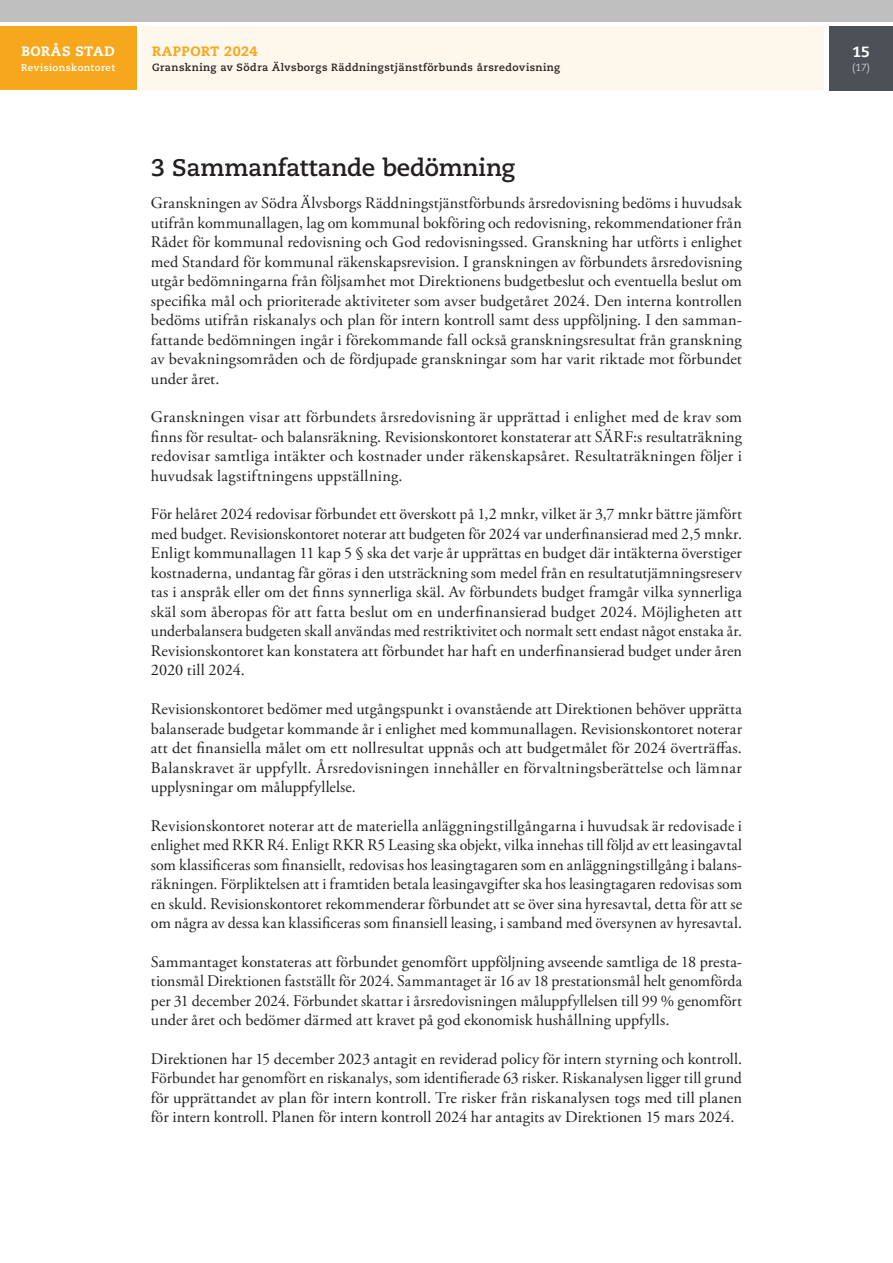
<style>
.page{position:relative;width:893px;height:1263px;background:#fff}
.page>*{position:absolute;margin:0;border:0;box-sizing:border-box;transform-origin:0 0}
.Rubrik_1_H1{font:700 24px "Caecilia LT Std";letter-spacing:-.01em;color:#231f20}
.Brödtext_Garamond{font:16.2px/19.5px "Adobe Garamond Pro";letter-spacing:.01em;color:#231f20;text-align:justify}
.t1{font:800 14.85px "Caecilia LT Std";color:#fff}
.t2{font:800 13.5px "Caecilia LT Pro 85";letter-spacing:.035em;color:#f6a71c}
.t3{font:800 13.5px "Caecilia LT Pro 85";letter-spacing:.03em;color:#fff}
.t4{font:700 10.5px "Caecilia LT Pro 75";letter-spacing:.045em;color:#231f20}
.t5{font:10.35px "Caecilia LT Std";color:#c9c9cb}
.t6{font:700 9.75px "Caecilia LT Pro 75";letter-spacing:.04em;color:#fff}
</style>
<div class="page">
<div style="left:141px;top:26px;width:683px;height:64px;background:#fef7ec"></div>
<div style="left:0;top:0;width:893px;height:21px;background:#c0bfc0"></div>
<div style="left:0;top:27px;width:136px;height:63px;background:#f6a71c"></div>
<div style="left:829px;top:27px;width:64px;height:63px;background:#4b5157"></div>
<p class="t3" style="left:21px;top:42px;width:95px">BORÅS STAD</p>
<p class="t6" style="left:21px;top:61px;width:96px">Revisionskontoret</p>
<p class="t2" style="left:152px;top:42px;width:107px">RAPPORT 2024</p>
<p class="t4" style="left:152px;top:61px;width:410px">Granskning av Södra Älvsborgs Räddningstjänstförbunds årsredovisning</p>
<h1 class="Rubrik_1_H1" style="left:151px;top:153px;width:366px">3 Sammanfattande bedömning</h1>
<p class="Brödtext_Garamond" style="left:151px;top:194px;width:593px">Granskningen av Södra Älvsborgs Räddningstjänstförbunds årsredovisning bedöms i huvudsak utifrån kommunallagen, lag om kommunal bokföring och redovisning, rekommendationer från Rådet för kommunal redovisning och God redovisningssed. Granskning har utförts i enlighet med Standard för kommunal räkenskapsrevision. I granskningen av förbundets årsredovisning utgår bedömningarna från följsamhet mot Direktionens budgetbeslut och eventuella beslut om specifika mål och prioriterade aktiviteter som avser budgetåret 2024. Den interna kontrollen bedöms utifrån riskanalys och plan för intern kontroll samt dess uppföljning. I den samman&shy;fattande bedömningen ingår i förekommande fall också granskningsresultat från granskning av bevakningsområden och de fördjupade granskningar som har varit riktade mot förbundet under året.</p>
<p class="Brödtext_Garamond" style="left:151px;top:408px;width:593px">Granskningen visar att förbundets årsredovisning är upprättad i enlighet med de krav som finns för resultat- och balansräkning. Revisionskontoret konstaterar att SÄRF:s resultaträkning redovisar samtliga intäkter och kostnader under räkenskapsåret. Resultaträkningen följer i huvudsak lagstiftningens uppställning.</p>
<p class="Brödtext_Garamond" style="left:151px;top:505px;width:593px">För helåret 2024 redovisar förbundet ett överskott på 1,2 mnkr, vilket är 3,7 mnkr bättre jämfört med budget. Revisionskontoret noterar att budgeten för 2024 var underfinansierad med 2,5 mnkr.<br>Enligt kommunallagen 11 kap 5 § ska det varje år upprättas en budget där intäkterna överstiger kostnaderna, undantag får göras i den utsträckning som medel från en resultatutjämningsreserv tas i anspråk eller om det finns synnerliga skäl. Av förbundets budget framgår vilka synnerliga skäl som åberopas för att fatta beslut om en underfinansierad budget 2024. Möjligheten att underbalansera budgeten skall användas med restriktivitet och normalt sett endast något enstaka år.<br>Revisionskontoret kan konstatera att förbundet har haft en underfinansierad budget under åren 2020 till 2024.</p>
<p class="Brödtext_Garamond" style="left:151px;top:700px;width:593px">Revisionskontoret bedömer med utgångspunkt i ovanstående att Direktionen behöver upprätta balanserade budgetar kommande år i enlighet med kommunallagen. Revisionskontoret noterar att det finansiella målet om ett nollresultat uppnås och att budgetmålet för 2024 överträffas.<br>Balanskravet är uppfyllt. Årsredovisningen innehåller en förvaltningsberättelse och lämnar upplysningar om måluppfyllelse.</p>
<p class="Brödtext_Garamond" style="left:151px;top:816px;width:593px">Revisionskontoret noterar att de materiella anläggningstillgångarna i huvudsak är redovisade i enlighet med RKR R4. Enligt RKR R5 Leasing ska objekt, vilka innehas till följd av ett leasingavtal som klassificeras som finansiellt, redovisas hos leasingtagaren som en anläggningstillgång i balans&shy;räkningen. Förpliktelsen att i framtiden betala leasingavgifter ska hos leasingtagaren redovisas som en skuld. Revisionskontoret rekommenderar förbundet att se över sina hyresavtal, detta för att se om några av dessa kan klassificeras som finansiell leasing, i samband med översynen av hyresavtal.</p>
<p class="Brödtext_Garamond" style="left:151px;top:952px;width:593px">Sammantaget konstateras att förbundet genomfört uppföljning avseende samtliga de 18 presta&shy;tionsmål Direktionen fastställt för 2024. Sammantaget är 16 av 18 prestationsmål helt genomförda per 31 december 2024. Förbundet skattar i årsredovisningen måluppfyllelsen till 99 % genomfört under året och bedömer därmed att kravet på god ekonomisk hushållning uppfylls.</p>
<p class="Brödtext_Garamond" style="left:151px;top:1050px;width:593px">Direktionen har 15 december 2023 antagit en reviderad policy för intern styrning och kontroll.<br>Förbundet har genomfört en riskanalys, som identifierade 63 risker. Riskanalysen ligger till grund för upprättandet av plan för intern kontroll. Tre risker från riskanalysen togs med till planen för intern kontroll. Planen för intern kontroll 2024 har antagits av Direktionen 15 mars 2024.</p>
<p class="t1" style="left:852px;top:42px;width:19px">15</p>
<p class="t5" style="left:852px;top:62px;width:19px">(17)</p>
</div>
